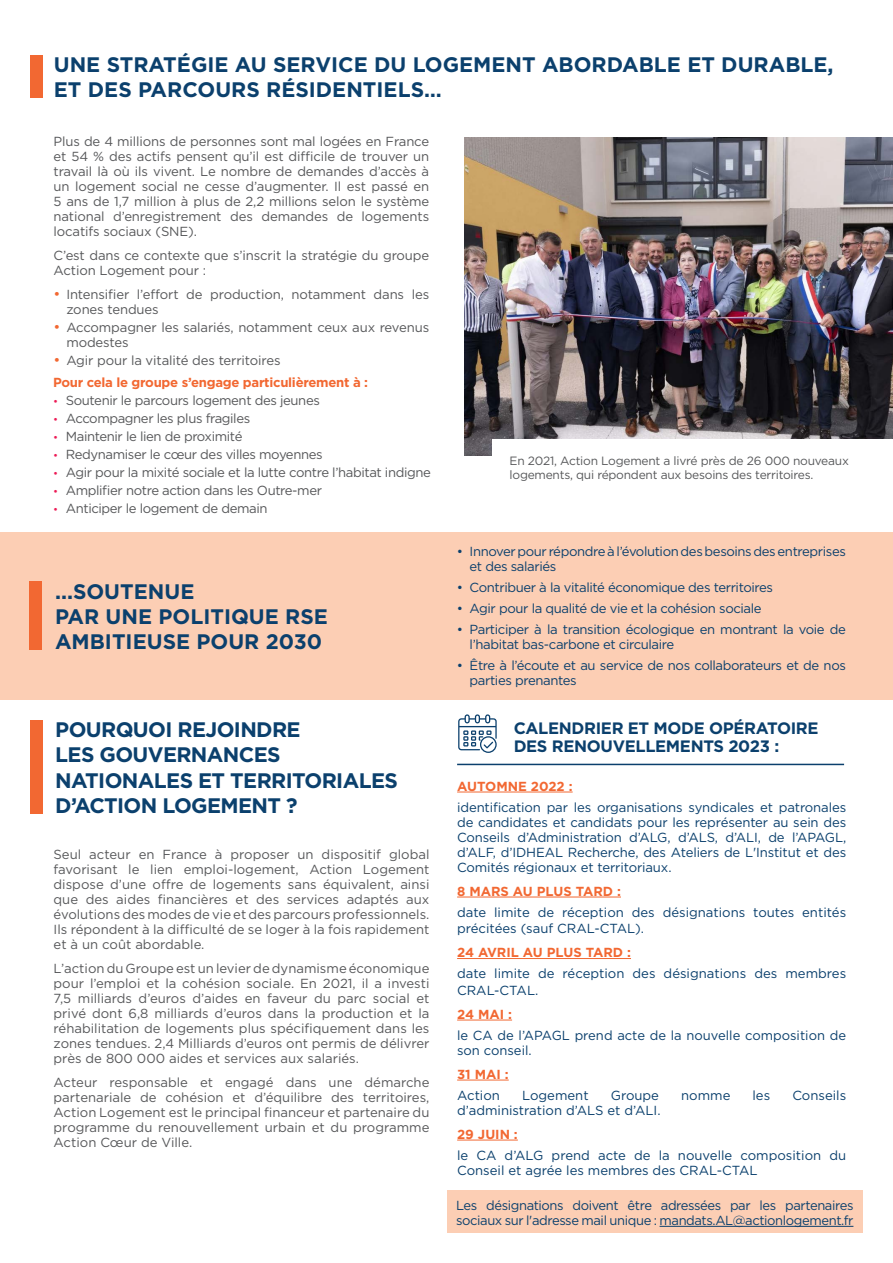
<style>
.page{position:relative;width:893px;height:1263px;background:#fff}
.page>*{position:absolute;margin:0;border:0;box-sizing:border-box;transform-origin:0 0}
.t1{font:700 21px "Gotham";color:#0b406d}
.t2{font:700 21px "Gotham";letter-spacing:-.03em;color:#0b406d}
.t3{font:700 16.5px "Gotham";letter-spacing:-.02em;color:#0b406d}
.t4{font:13.2px/15px "Gotham";letter-spacing:-.01em;color:#57585a;text-align:justify}
.t5{font:13.2px/15px "Gotham";letter-spacing:-.03em;color:#0b406d}
.t6{font:13.2px/16.5px "Gotham";color:#0b406d}
.t7{font:13.2px "Gotham";letter-spacing:-.03em;color:#57585a}
.t8{font:700 13.2px "Gotham";letter-spacing:-.02em;color:#f26832}
.t9{font:700 13.2px "Gotham";color:#f26832}
.t10{font:12px "Gotham";letter-spacing:-.02em;color:#57585a}
.s1{font-size:14.7px;color:#f26832}
.s2{font-size:10.5px;color:#ed1b56}
</style>
<div class="page">
<div style="left:0;top:531px;width:893px;height:168px;background:#fcceb4"></div>
<div style="left:30px;top:55px;width:13px;height:43px;background:#f26832"></div>
<img style="left:464px;top:138px;width:429px;height:318px">
<hr style="left:457px;top:792px;width:116px;height:1px;background:#f26832">
<hr style="left:457px;top:897px;width:164px;height:1px;background:#f26832">
<hr style="left:457px;top:958px;width:174px;height:1px;background:#f26832">
<hr style="left:457px;top:1020px;width:55px;height:1px;background:#f26832">
<hr style="left:457px;top:1080px;width:52px;height:1px;background:#f26832">
<hr style="left:457px;top:1140px;width:61px;height:1px;background:#f26832">
<hr style="left:457px;top:764px;width:387px;height:1px;background:#0b406d">
<svg style="left:458px;top:714px;width:39px;height:39px"></svg>
<div style="left:29px;top:581px;width:13px;height:68px;background:#f26832"></div>
<div style="left:30px;top:720px;width:13px;height:94px;background:#f26832"></div>
<div style="left:448px;top:1191px;width:415px;height:42px;background:#fcceb4"></div>
<hr style="left:660px;top:1226px;width:193px;height:1px;background:#0b406d">
<div style="left:493px;top:439px;width:400px;height:66px;background:#fff"></div>
<p class="t1" style="left:54px;top:51px;width:781px">UNE STRATÉGIE AU SERVICE DU LOGEMENT ABORDABLE ET DURABLE,</p>
<p class="t1" style="left:54px;top:76px;width:389px">ET DES PARCOURS RÉSIDENTIELS…</p>
<p class="t4" style="left:54px;top:133px;width:377px">Plus de 4 millions de personnes sont mal logées en France et 54 % des actifs pensent qu’il est difficile de trouver un travail là où ils vivent. Le nombre de demandes d’accès à un logement social ne cesse d’augmenter. Il est passé en 5 ans de 1,7 million à plus de 2,2 millions selon le système national d’enregistrement des demandes de logements locatifs sociaux (SNE).</p>
<p class="t4" style="left:54px;top:247px;width:377px">C’est dans ce contexte que s’inscrit la stratégie du groupe<br>Action Logement pour :</p>
<p class="t4" style="left:66px;top:286px;width:364px;text-indent:-13px"><span class="s1">•</span> Intensifier l’effort de production, notamment dans les zones tendues</p>
<p class="t4" style="left:66px;top:319px;width:364px;text-indent:-13px"><span class="s1">•</span> Accompagner les salariés, notamment ceux aux revenus modestes</p>
<p class="t4" style="left:54px;top:352px;width:229px"><span class="s1">•</span> Agir pour la vitalité des territoires</p>
<p class="t8" style="left:53px;top:373px;width:317px">Pour cela le groupe s’engage particulièrement à :</p>
<p class="t7" style="left:53px;top:392px;width:268px"><span class="s2">•</span> Soutenir le parcours logement des jeunes</p>
<p class="t7" style="left:53px;top:410px;width:199px"><span class="s2">•</span> Accompagner les plus fragiles</p>
<p class="t7" style="left:53px;top:428px;width:191px"><span class="s2">•</span> Maintenir le lien de proximité</p>
<p class="t7" style="left:53px;top:446px;width:271px"><span class="s2">•</span> Redynamiser le cœur des villes moyennes</p>
<p class="t7" style="left:53px;top:464px;width:379px"><span class="s2">•</span> Agir pour la mixité sociale et la lutte contre l’habitat indigne</p>
<p class="t7" style="left:53px;top:482px;width:270px"><span class="s2">•</span> Amplifier notre action dans les Outre-mer</p>
<p class="t7" style="left:53px;top:500px;width:216px"><span class="s2">•</span> Anticiper le logement de demain</p>
<p class="t1" style="left:55px;top:577px;width:141px">...SOUTENUE</p>
<p class="t1" style="left:55px;top:603px;width:274px">PAR UNE POLITIQUE RSE</p>
<p class="t1" style="left:55px;top:628px;width:269px">AMBITIEUSE POUR 2030</p>
<p class="t2" style="left:55px;top:716px;width:247px">POURQUOI REJOINDRE</p>
<p class="t2" style="left:55px;top:741px;width:227px">LES GOUVERNANCES</p>
<p class="t2" style="left:55px;top:766px;width:344px">NATIONALES ET TERRITORIALES</p>
<p class="t2" style="left:55px;top:791px;width:244px">D’ACTION LOGEMENT ?</p>
<p class="t4" style="left:54px;top:846px;width:377px">Seul acteur en France à proposer un dispositif global favorisant le lien emploi-logement, Action Logement dispose d’une offre de logements sans équivalent, ainsi que des aides financières et des services adaptés aux évolutions des modes de vie et des parcours professionnels.<br>Ils répondent à la difficulté de se loger à la fois rapidement et à un coût abordable.</p>
<p class="t4" style="left:54px;top:960px;width:377px">L’action du Groupe est un levier de dynamisme économique pour l’emploi et la cohésion sociale. En 2021, il a investi 7,5 milliards d’euros d’aides en faveur du parc social et privé dont 6,8 milliards d’euros dans la production et la réhabilitation de logements plus spécifiquement dans les zones tendues. 2,4 Milliards d’euros ont permis de délivrer près de 800 000 aides et services aux salariés.</p>
<p class="t4" style="left:54px;top:1074px;width:377px">Acteur responsable et engagé dans une démarche partenariale de cohésion et d’équilibre des territoires, Action Logement est le principal financeur et partenaire du programme du renouvellement urbain et du programme Action Cœur de Ville.</p>
<p class="t10" style="left:510px;top:453px;width:341px">En 2021, Action Logement a livré près de 26 000 nouveaux</p>
<p class="t10" style="left:510px;top:467px;width:305px">logements, qui répondent aux besoins des territoires.</p>
<p class="t5" style="left:470px;top:543px;width:378px;text-indent:-13px">• Innover pour répondre à l’évolution des besoins des entreprises et des salariés</p>
<p class="t5" style="left:457px;top:579px;width:318px">• Contribuer à la vitalité économique des territoires</p>
<p class="t5" style="left:457px;top:600px;width:306px">• Agir pour la qualité de vie et la cohésion sociale</p>
<p class="t5" style="left:470px;top:621px;width:378px;text-indent:-13px">• Participer à la transition écologique en montrant la voie de l’habitat bas-carbone et circulaire</p>
<p class="t5" style="left:470px;top:657px;width:378px;text-indent:-13px">• Être à l’écoute et au service de nos collaborateurs et de nos parties prenantes</p>
<p class="t3" style="left:514px;top:717px;width:306px">CALENDRIER ET MODE OPÉRATOIRE</p>
<p class="t3" style="left:514px;top:735px;width:267px">DES RENOUVELLEMENTS 2023 :</p>
<p class="t9" style="left:457px;top:777px;width:117px">AUTOMNE 2022 :</p>
<p class="t5" style="left:457px;top:799px;width:391px;text-align:justify">identification par les organisations syndicales et patronales de candidates et candidats pour les représenter au sein des Conseils d’Administration d’ALG, d’ALS, d’ALI, de l’APAGL, d’ALF, d’IDHEAL Recherche, des Ateliers de L'Institut et des Comités régionaux et territoriaux.</p>
<p class="t9" style="left:457px;top:882px;width:165px">8 MARS AU PLUS TARD :</p>
<p class="t6" style="left:457px;top:903px;width:391px">date limite de réception des désignations toutes entités précitées (sauf CRAL-CTAL).</p>
<p class="t9" style="left:457px;top:944px;width:175px">24 AVRIL AU PLUS TARD :</p>
<p class="t6" style="left:457px;top:965px;width:391px">date limite de réception des désignations des membres<br>CRAL-CTAL.</p>
<p class="t8" style="left:457px;top:1005px;width:56px">24 MAI :</p>
<p class="t6" style="left:457px;top:1027px;width:391px;line-height:15px">le CA de l’APAGL prend acte de la nouvelle composition de son conseil.</p>
<p class="t8" style="left:457px;top:1065px;width:53px">31 MAI :</p>
<p class="t5" style="left:457px;top:1087px;width:44px">Action</p>
<p class="t6" style="left:522px;top:1086px;width:68px">Logement</p>
<p class="t5" style="left:611px;top:1087px;width:50px">Groupe</p>
<p class="t5" style="left:681px;top:1087px;width:51px">nomme</p>
<p class="t5" style="left:752px;top:1087px;width:19px">les</p>
<p class="t6" style="left:792px;top:1086px;width:55px">Conseils</p>
<p class="t6" style="left:457px;top:1101px;width:205px">d’administration d’ALS et d’ALI.</p>
<p class="t8" style="left:457px;top:1125px;width:62px">29 JUIN :</p>
<p class="t6" style="left:457px;top:1147px;width:391px;line-height:15px">le CA d’ALG prend acte de la nouvelle composition du<br>Conseil et agrée les membres des CRAL-CTAL</p>
<p class="t5" style="left:456px;top:1197px;width:399px">Les désignations doivent être adressées par les partenaires sociaux sur l'adresse mail unique : mandats.AL@actionlogement.fr</p>
</div>
